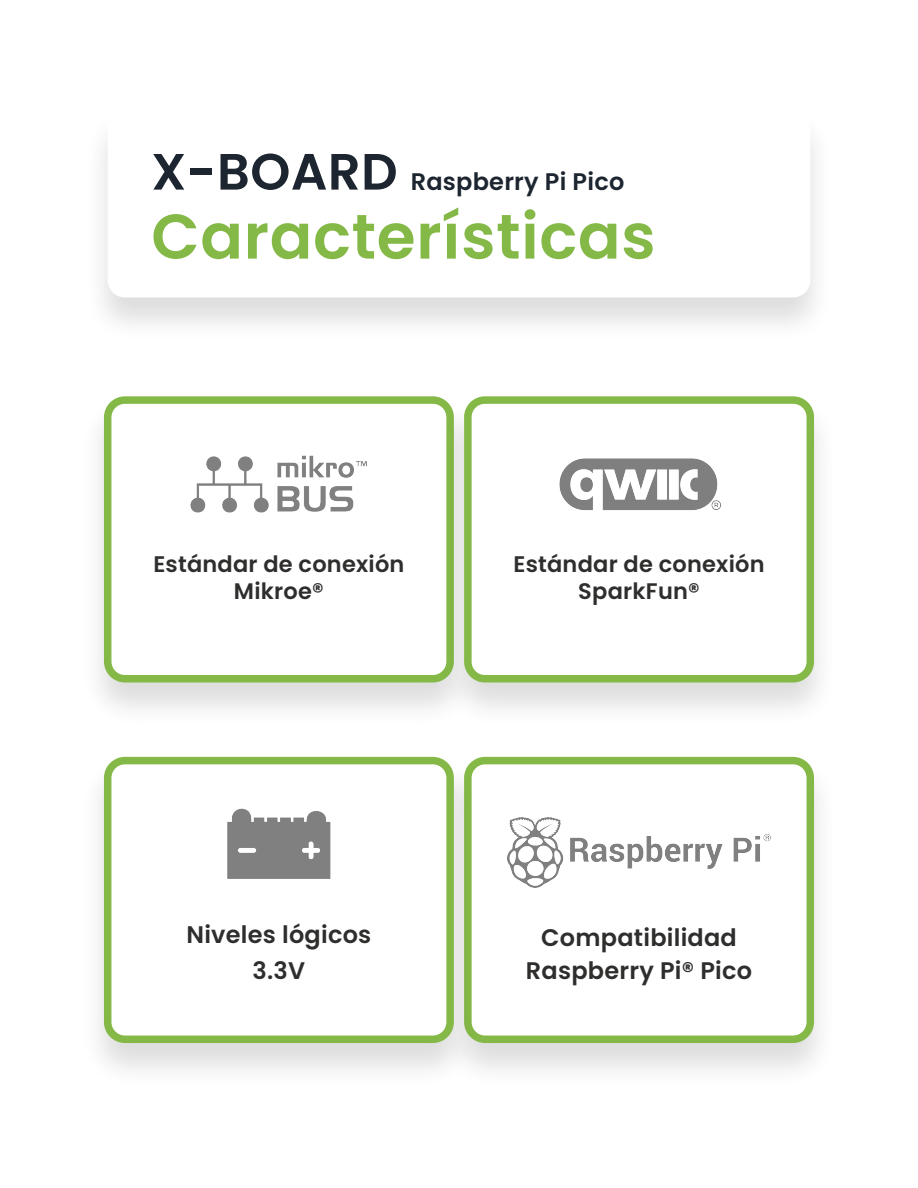
<style>
.page{position:relative;width:918px;height:1188px;background:#fff}
.page>*{position:absolute;margin:0;border:0;box-sizing:border-box;transform-origin:0 0}
.t1{font:600 63px "Poppins";letter-spacing:.01em;color:#85b947}
.t2{font:600 24px/33px "Poppins";letter-spacing:.01em;color:#2f2e2d;text-align:center}
.t3{font:600 24px "Poppins";letter-spacing:.01em;color:#1c2530}
.t4{font:600 22.5px "Poppins";letter-spacing:.01em;color:#2f2e2d}
.s1{font-size:51px}
</style>
<div class="page">
<div style="left:84px;top:108px;width:750px;height:235px;background:#1d1d1c;opacity:.15"></div>
<div style="left:108px;top:110px;width:702px;height:187px;background:#fff;border-radius:17px"></div>
<div style="left:440px;top:754px;width:398px;height:334px;background:#1d1d1c;opacity:.15"></div>
<div style="left:468px;top:761px;width:342px;height:278px;background:#fff;border-radius:17px"></div>
<div style="left:464px;top:757px;width:350px;height:286px;border:8px solid #85b947;border-radius:17px"></div>
<img style="left:507px;top:817px;width:264px;height:71px">
<div style="left:80px;top:394px;width:398px;height:334px;background:#1d1d1c;opacity:.15"></div>
<div style="left:108px;top:400px;width:342px;height:279px;background:#fff;border-radius:17px"></div>
<div style="left:104px;top:396px;width:350px;height:287px;border:8px solid #85b947;border-radius:17px"></div>
<img style="left:190px;top:455px;width:177px;height:58px">
<div style="left:440px;top:394px;width:398px;height:333px;background:#1d1d1c;opacity:.15"></div>
<div style="left:468px;top:400px;width:342px;height:279px;background:#fff;border-radius:17px"></div>
<div style="left:464px;top:396px;width:350px;height:287px;border:8px solid #85b947;border-radius:17px"></div>
<img style="left:559px;top:458px;width:162px;height:52px">
<div style="left:80px;top:754px;width:398px;height:334px;background:#1d1d1c;opacity:.15"></div>
<div style="left:108px;top:761px;width:342px;height:278px;background:#fff;border-radius:17px"></div>
<div style="left:104px;top:757px;width:350px;height:286px;border:8px solid #85b947;border-radius:17px"></div>
<img style="left:227px;top:808px;width:104px;height:71px">
<p class="t3" style="left:151px;top:167px;width:475px"><span class="s1">X-BOARD</span> Raspberry Pi Pico</p>
<p class="t1" style="left:151px;top:200px;width:506px">Características</p>
<p class="t4" style="left:153px;top:551px;width:253px">Estándar de conexión</p>
<p class="t4" style="left:234px;top:578px;width:91px">Mikroe®</p>
<p class="t4" style="left:514px;top:551px;width:253px">Estándar de conexión</p>
<p class="t4" style="left:578px;top:578px;width:123px">SparkFun®</p>
<p class="t2" style="left:186px;top:919px;width:186px">Niveles lógicos</p>
<p class="t2" style="left:253px;top:955px;width:54px">3.3V</p>
<p class="t2" style="left:526px;top:922px;width:228px">Compatibilidad<br>Raspberry Pi® Pico</p>
</div>
